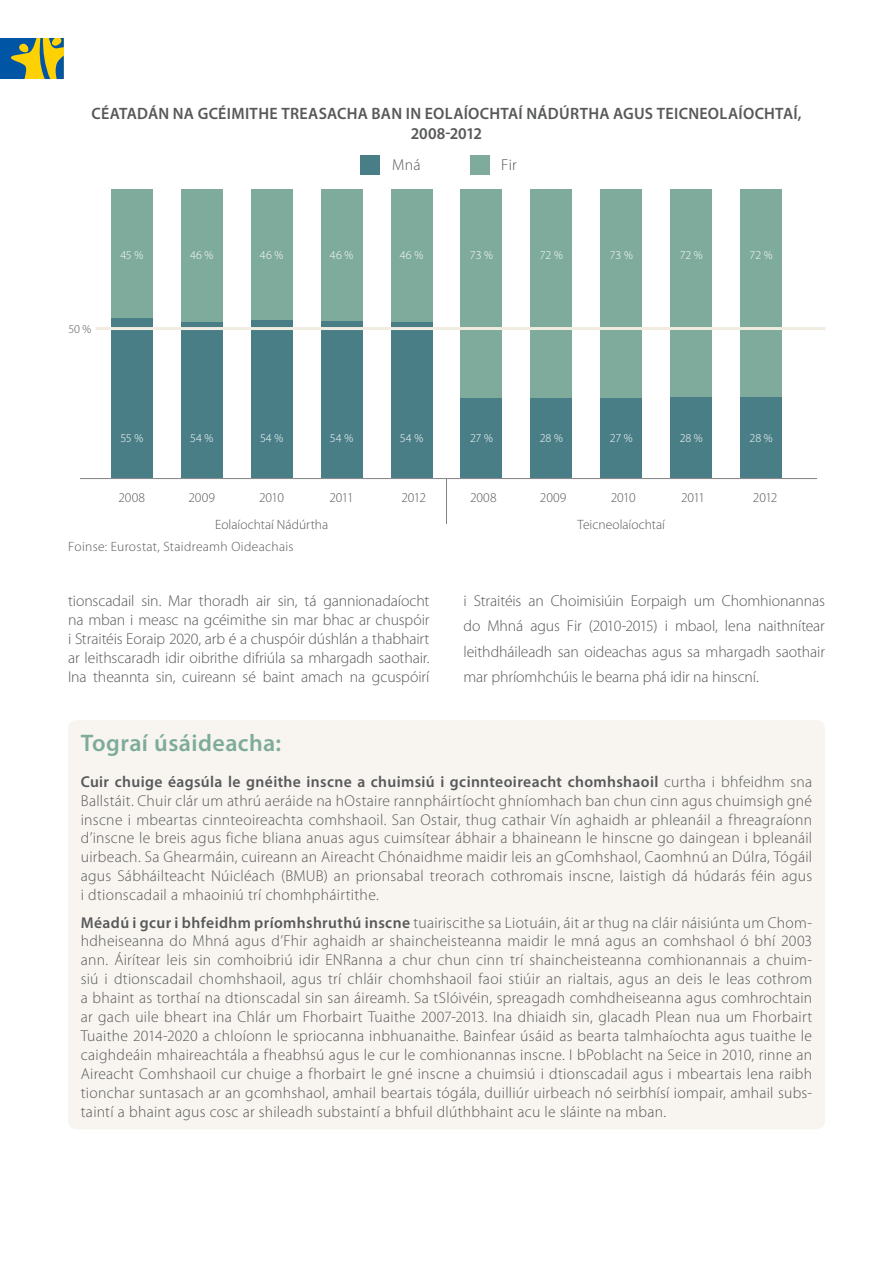
<style>
.page{position:relative;width:893px;height:1263px;background:#fff}
.page>*{position:absolute;margin:0;border:0;box-sizing:border-box;transform-origin:0 0}
.Title_1{font:600 24px "Myriad Pro";letter-spacing:.015em;color:#7eab9b}
.Fig_Table_title{font:600 16.5px/19.8px "Myriad Pro";letter-spacing:.015em;color:#57585a;text-align:center}
.Body_Text_3{font:300 15.75px/18.9px "Myriad Pro";letter-spacing:.015em;color:#57585a;text-align:justify}
.Body_Text{font:300 15.75px/19px "Myriad Pro";letter-spacing:-.01em;color:#57585a;text-align:justify}
.Fig_text{font:300 15.75px "Myriad Pro";letter-spacing:.015em;color:#57585a}
.Body_Text-2{font:300 13.5px "Myriad Pro";color:#57585a}
.Source{font:300 13.5px "Myriad Pro";letter-spacing:.025em;color:#57585a}
.Body_Text-3{font:300 12px "Myriad Pro";letter-spacing:-.005em;color:#fff}
.Body_Text-4{font:300 12px "Myriad Pro";color:#57585a}
.s1{font-weight:600}
</style>
<div class="page">
<svg style="left:0;top:38px;width:64px;height:41px;background:#768e5a"></svg>
<div style="left:361px;top:155px;width:19px;height:19px;background:#497e87"></div>
<div style="left:471px;top:155px;width:19px;height:19px;background:#7eab9b"></div>
<div style="left:111px;top:189px;width:42px;height:129px;background:#7eab9b"></div>
<div style="left:181px;top:189px;width:42px;height:133px;background:#7eab9b"></div>
<div style="left:251px;top:189px;width:42px;height:131px;background:#7eab9b"></div>
<div style="left:321px;top:189px;width:41px;height:133px;background:#7eab9b"></div>
<div style="left:391px;top:189px;width:41px;height:133px;background:#7eab9b"></div>
<div style="left:461px;top:189px;width:41px;height:210px;background:#7eab9b"></div>
<div style="left:530px;top:189px;width:42px;height:209px;background:#7eab9b"></div>
<div style="left:600px;top:189px;width:42px;height:210px;background:#7eab9b"></div>
<div style="left:670px;top:189px;width:42px;height:208px;background:#7eab9b"></div>
<div style="left:111px;top:318px;width:42px;height:160px;background:#497e87"></div>
<div style="left:181px;top:322px;width:42px;height:156px;background:#497e87"></div>
<div style="left:251px;top:320px;width:42px;height:158px;background:#497e87"></div>
<div style="left:321px;top:322px;width:41px;height:156px;background:#497e87"></div>
<div style="left:391px;top:322px;width:41px;height:156px;background:#497e87"></div>
<div style="left:461px;top:399px;width:41px;height:79px;background:#497e87"></div>
<div style="left:530px;top:398px;width:42px;height:80px;background:#497e87"></div>
<div style="left:600px;top:399px;width:42px;height:79px;background:#497e87"></div>
<div style="left:670px;top:398px;width:42px;height:80px;background:#497e87"></div>
<div style="left:740px;top:189px;width:42px;height:208px;background:#7eab9b"></div>
<div style="left:740px;top:397px;width:42px;height:81px;background:#497e87"></div>
<hr style="left:80px;top:478px;width:737px;height:1px;background:#808285">
<hr style="left:446px;top:479px;width:1px;height:45px;background:#808285">
<hr style="left:96px;top:327px;width:729px;height:3px;background:#f1ece2">
<div style="left:68px;top:720px;width:757px;height:409px;background:#f8f5f0;border-radius:9px"></div>
<p class="Fig_Table_title" style="left:91px;top:104px;width:712px">CÉATADÁN NA GCÉIMITHE TREASACHA BAN IN EOLAÍOCHTAÍ NÁDÚRTHA AGUS TEICNEOLAÍOCHTAÍ,<br>2008-2012</p>
<p class="Fig_text" style="left:392px;top:156px;width:30px">Mná</p>
<p class="Fig_text" style="left:501px;top:156px;width:17px">Fir</p>
<p class="Body_Text-4" style="left:68px;top:322px;width:25px">50 %</p>
<p class="Body_Text-3" style="left:120px;top:248px;width:24px">45 %</p>
<p class="Body_Text-3" style="left:190px;top:248px;width:25px">46 %</p>
<p class="Body_Text-3" style="left:260px;top:248px;width:25px">46 %</p>
<p class="Body_Text-3" style="left:330px;top:248px;width:25px">46 %</p>
<p class="Body_Text-3" style="left:400px;top:248px;width:25px">46 %</p>
<p class="Body_Text-3" style="left:470px;top:248px;width:25px">73 %</p>
<p class="Body_Text-3" style="left:540px;top:248px;width:25px">72 %</p>
<p class="Body_Text-3" style="left:610px;top:248px;width:25px">73 %</p>
<p class="Body_Text-3" style="left:680px;top:248px;width:25px">72 %</p>
<p class="Body_Text-3" style="left:750px;top:248px;width:25px">72 %</p>
<p class="Body_Text-3" style="left:120px;top:432px;width:24px">55 %</p>
<p class="Body_Text-3" style="left:190px;top:432px;width:25px">54 %</p>
<p class="Body_Text-3" style="left:260px;top:432px;width:25px">54 %</p>
<p class="Body_Text-3" style="left:330px;top:432px;width:25px">54 %</p>
<p class="Body_Text-3" style="left:400px;top:432px;width:25px">54 %</p>
<p class="Body_Text-3" style="left:470px;top:432px;width:24px">27 %</p>
<p class="Body_Text-3" style="left:540px;top:432px;width:25px">28 %</p>
<p class="Body_Text-3" style="left:610px;top:432px;width:24px">27 %</p>
<p class="Body_Text-3" style="left:680px;top:432px;width:25px">28 %</p>
<p class="Body_Text-3" style="left:750px;top:432px;width:25px">28 %</p>
<p class="Body_Text-2" style="left:119px;top:490px;width:28px">2008</p>
<p class="Body_Text-2" style="left:188px;top:490px;width:28px">2009</p>
<p class="Body_Text-2" style="left:259px;top:490px;width:26px">2010</p>
<p class="Body_Text-2" style="left:470px;top:490px;width:28px">2008</p>
<p class="Body_Text-2" style="left:540px;top:490px;width:28px">2009</p>
<p class="Body_Text-2" style="left:215px;top:517px;width:115px">Eolaíochtaí Nádúrtha</p>
<p class="Body_Text-2" style="left:577px;top:517px;width:89px">Teicneolaíochtaí</p>
<p class="Body_Text-2" style="left:329px;top:490px;width:26px">2011</p>
<p class="Body_Text-2" style="left:401px;top:490px;width:26px">2012</p>
<p class="Body_Text-2" style="left:611px;top:490px;width:26px">2010</p>
<p class="Body_Text-2" style="left:681px;top:490px;width:26px">2011</p>
<p class="Body_Text-2" style="left:753px;top:490px;width:26px">2012</p>
<p class="Source" style="left:68px;top:539px;width:227px">Foinse: Eurostat, Staidreamh Oideachais</p>
<p class="Body_Text" style="left:68px;top:591px;width:363px">tionscadail sin. Mar thoradh air sin, tá gannionadaíocht na mban i measc na gcéimithe sin mar bhac ar chuspóir i Straitéis Eoraip 2020, arb é a chuspóir dúshlán a thabhairt ar leithscaradh idir oibrithe difriúla sa mhargadh saothair.<br>Ina theannta sin, cuireann sé baint amach na gcuspóirí</p>
<p class="Body_Text" style="left:463px;top:588px;width:363px;line-height:25.5px">i Straitéis an Choimisiúin Eorpaigh um Chomhionannas do Mhná agus Fir (2010-2015) i mbaol, lena naithnítear leithdháileadh san oideachas agus sa mhargadh saothair mar phríomhchúis le bearna phá idir na hinscní.</p>
<p class="Title_1" style="left:81px;top:729px;width:202px">Tograí úsáideacha:</p>
<p class="Body_Text_3" style="left:81px;top:772px;width:733px"><span class="s1">Cuir chuige éagsúla le gnéithe inscne a chuimsiú i gcinnteoireacht chomhshaoil</span> curtha i bhfeidhm sna Ballstáit. Chuir clár um athrú aeráide na hOstaire rannpháirtíocht ghníomhach ban chun cinn agus chuimsigh gné inscne i mbeartas cinnteoireachta comhshaoil. San Ostair, thug cathair Vín aghaidh ar phleanáil a fhreagraíonn d’inscne le breis agus fiche bliana anuas agus cuimsítear ábhair a bhaineann le hinscne go daingean i bpleanáil uirbeach. Sa Ghearmáin, cuireann an Aireacht Chónaidhme maidir leis an gComhshaol, Caomhnú an Dúlra, Tógáil agus Sábháilteacht Núicléach (BMUB) an prionsabal treorach cothromais inscne, laistigh dá húdarás féin agus i dtionscadail a mhaoiniú trí chomhpháirtithe.</p>
<p class="Body_Text_3" style="left:81px;top:913px;width:733px"><span class="s1">Méadú i gcur i bhfeidhm príomhshruthú inscne</span> tuairiscithe sa Liotuáin, áit ar thug na cláir náisiúnta um Chom‑ hdheiseanna do Mhná agus d’Fhir aghaidh ar shaincheisteanna maidir le mná agus an comhshaol ó bhí 2003 ann. Áirítear leis sin comhoibriú idir ENRanna a chur chun cinn trí shaincheisteanna comhionannais a chuim‑ siú i dtionscadail chomhshaoil, agus trí chláir chomhshaoil faoi stiúir an rialtais, agus an deis le leas cothrom a bhaint as torthaí na dtionscadal sin san áireamh. Sa tSlóivéin, spreagadh comhdheiseanna agus comhrochtain ar gach uile bheart ina Chlár um Fhorbairt Tuaithe 2007-2013. Ina dhiaidh sin, glacadh Plean nua um Fhorbairt Tuaithe 2014-2020 a chloíonn le spriocanna inbhuanaithe. Bainfear úsáid as bearta talmhaíochta agus tuaithe le caighdeáin mhaireachtála a fheabhsú agus le cur le comhionannas inscne. I bPoblacht na Seice in 2010, rinne an Aireacht Comhshaoil cur chuige a fhorbairt le gné inscne a chuimsiú i dtionscadail agus i mbeartais lena raibh tionchar suntasach ar an gcomhshaol, amhail beartais tógála, duilliúr uirbeach nó seirbhísí iompair, amhail subs‑ taintí a bhaint agus cosc ar shileadh substaintí a bhfuil dlúthbhaint acu le sláinte na mban.</p>
</div>
